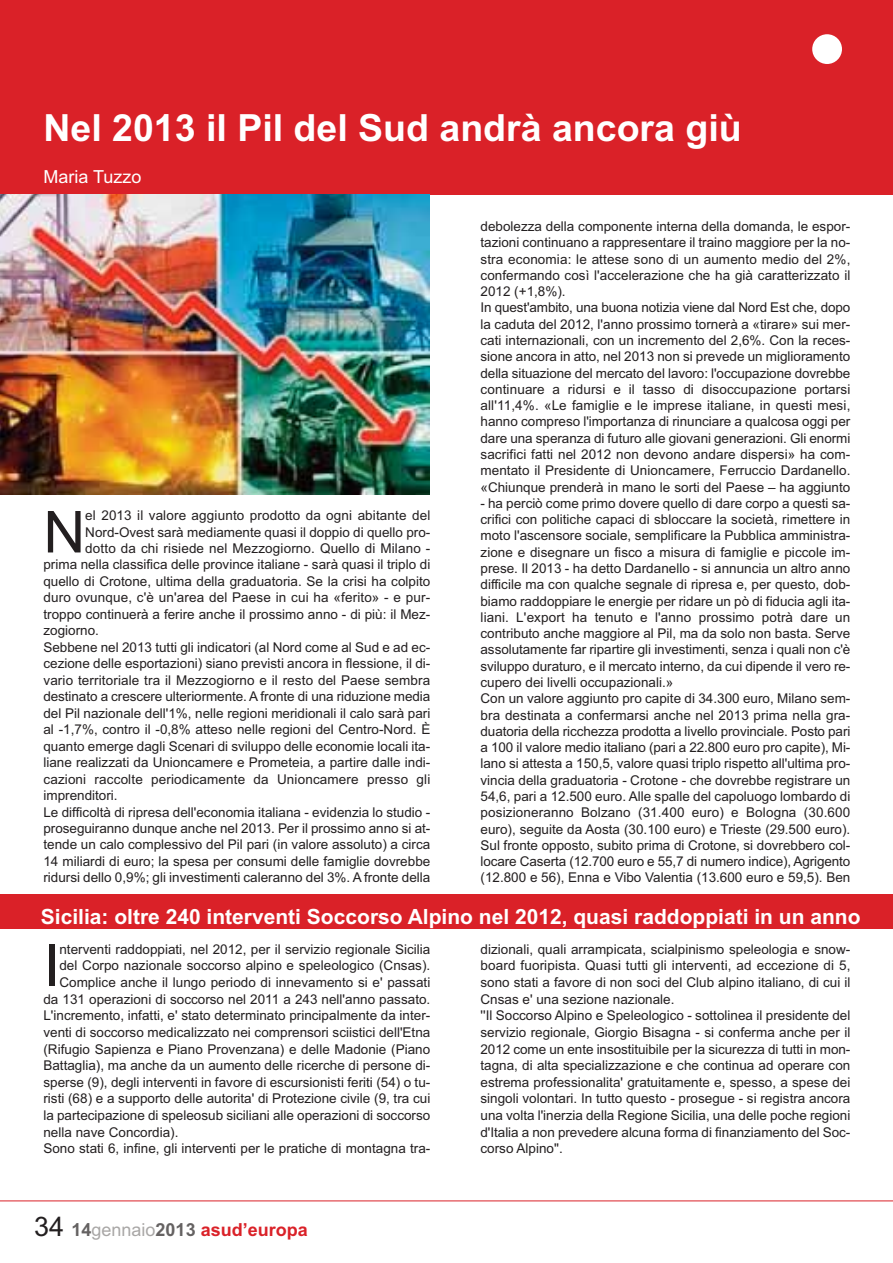
<style>
.page{position:relative;width:893px;height:1263px;background:#fff}
.page>*{position:absolute;margin:0;border:0;box-sizing:border-box;transform-origin:0 0}
.t1{font:57.9px "Arial";color:#231f20}
.t2{font:700 37.5px "Arial";color:#fff}
.t3{font:700 21px "Arial";color:#fff}
.t4{font:700 18px "Arial";color:#da2128}
.t5{font:18px "Arial";color:#fff}
.t6{font:13.5px/16.4px "Arial";color:#231f20}
.s1{font-weight:400;font-size:27px;color:#231f20}
.s2{color:#656262}
.s3{font-weight:400;color:#a9a7a6}
</style>
<div class="page">
<div style="left:0;top:0;width:892px;height:194px;background:#da2128"></div>
<div style="left:812px;top:34px;width:30px;height:30px;background:#fff;border-radius:50%"></div>
<hr style="left:0;top:1201px;width:892px;height:1px;background:#da2128">
<div style="left:0;top:895px;width:892px;height:34px;background:#da2128"></div>
<img style="left:0;top:194px;width:429px;height:300px">
<h2 class="t2" style="left:43px;top:114px;width:699px">Nel 2013 il Pil del Sud andrà ancora giù</h2>
<h3 class="t5" style="left:43px;top:171px;width:99px">Maria Tuzzo</h3>
<p class="t6" style="left:480px;top:219px;width:371px">debolezza della componente interna della domanda, le espor&shy;tazioni continuano a rappresentare il traino maggiore per la no&shy;stra economia: le attese sono di un aumento medio del 2%, confermando così l'accelerazione che ha già caratterizzato il 2012 (+1,8%).<br>In quest'ambito, una buona notizia viene dal Nord Est che, dopo la caduta del 2012, l'anno prossimo tornerà a «tirare» sui mer&shy;cati internazionali, con un incremento del 2,6%. Con la reces&shy;sione ancora in atto, nel 2013 non si prevede un miglioramento della situazione del mercato del lavoro: l'occupazione dovrebbe continuare a ridursi e il tasso di disoccupazione portarsi all'11,4%. «Le famiglie e le imprese italiane, in questi mesi, hanno compreso l'importanza di rinunciare a qualcosa oggi per dare una speranza di futuro alle giovani generazioni. Gli enormi sacrifici fatti nel 2012 non devono andare dispersi» ha com&shy;mentato il Presidente di Unioncamere, Ferruccio Dardanello. «Chiunque prenderà in mano le sorti del Paese – ha aggiunto</p>
<p class="t6" style="left:480px;top:496px;width:371px">- ha perciò come primo dovere quello di dare corpo a questi sa&shy;crifici con politiche capaci di sbloccare la società, rimettere in moto l'ascensore sociale, semplificare la Pubblica amministra&shy;zione e disegnare un fisco a misura di famiglie e piccole im&shy;prese. Il 2013 - ha detto Dardanello - si annuncia un altro anno difficile ma con qualche segnale di ripresa e, per questo, dob&shy;biamo raddoppiare le energie per ridare un pò di fiducia agli ita&shy;liani. L'export ha tenuto e l'anno prossimo potrà dare un contributo anche maggiore al Pil, ma da solo non basta. Serve assolutamente far ripartire gli investimenti, senza i quali non c'è sviluppo duraturo, e il mercato interno, da cui dipende il vero re&shy;cupero dei livelli occupazionali.»<br>Con un valore aggiunto pro capite di 34.300 euro, Milano sem&shy;bra destinata a confermarsi anche nel 2013 prima nella gra&shy;duatoria della ricchezza prodotta a livello provinciale. Posto pari a 100 il valore medio italiano (pari a 22.800 euro pro capite), Mi&shy;lano si attesta a 150,5, valore quasi triplo rispetto all'ultima pro&shy;vincia della graduatoria - Crotone - che dovrebbe registrare un 54,6, pari a 12.500 euro. Alle spalle del capoluogo lombardo di posizioneranno Bolzano (31.400 euro) e Bologna (30.600 euro), seguite da Aosta (30.100 euro) e Trieste (29.500 euro).<br>Sul fronte opposto, subito prima di Crotone, si dovrebbero col&shy;locare Caserta (12.700 euro e 55,7 di numero indice), Agrigento (12.800 e 56), Enna e Vibo Valentia (13.600 euro e 59,5). Ben</p>
<h3 class="t3" style="left:41px;top:909px;width:821px">Sicilia: oltre 240 interventi Soccorso Alpino nel 2012, quasi raddoppiati in un anno</h3>
<h1 class="t1" style="left:43px;top:945px;width:18px">I</h1>
<p class="t6" style="left:59px;top:942px;width:372px">nterventi raddoppiati, nel 2012, per il servizio regionale Sicilia</p>
<h1 class="t1" style="left:43px;top:511px;width:43px">N</h1>
<p class="t6" style="left:85px;top:509px;width:346px">el 2013 il valore aggiunto prodotto da ogni abitante del</p>
<p class="t6" style="left:85px;top:525px;width:346px">Nord-Ovest sarà mediamente quasi il doppio di quello pro-</p>
<p class="t6" style="left:85px;top:541px;width:346px">dotto da chi risiede nel Mezzogiorno. Quello di Milano -</p>
<p class="t6" style="left:43px;top:558px;width:388px">prima nella classifica delle province italiane - sarà quasi il triplo di</p>
<p class="t6" style="left:43px;top:574px;width:388px">quello di Crotone, ultima della graduatoria. Se la crisi ha colpito</p>
<p class="t6" style="left:43px;top:591px;width:388px">duro ovunque, c'è un'area del Paese in cui ha «ferito» - e pur-</p>
<p class="t6" style="left:43px;top:607px;width:388px">troppo continuerà a ferire anche il prossimo anno - di più: il Mez-</p>
<p class="t6" style="left:43px;top:624px;width:57px">zogiorno.</p>
<p class="t6" style="left:43px;top:640px;width:388px">Sebbene nel 2013 tutti gli indicatori (al Nord come al Sud e ad ec-</p>
<p class="t6" style="left:43px;top:657px;width:388px">cezione delle esportazioni) siano previsti ancora in flessione, il di-</p>
<p class="t6" style="left:43px;top:673px;width:388px">vario territoriale tra il Mezzogiorno e il resto del Paese sembra</p>
<p class="t6" style="left:43px;top:690px;width:388px">destinato a crescere ulteriormente. A fronte di una riduzione media</p>
<p class="t6" style="left:43px;top:706px;width:388px">del Pil nazionale dell'1%, nelle regioni meridionali il calo sarà pari</p>
<p class="t6" style="left:43px;top:723px;width:388px">al -1,7%, contro il -0,8% atteso nelle regioni del Centro-Nord. È</p>
<p class="t6" style="left:43px;top:739px;width:388px">quanto emerge dagli Scenari di sviluppo delle economie locali ita-</p>
<p class="t6" style="left:43px;top:756px;width:388px">liane realizzati da Unioncamere e Prometeia, a partire dalle indi-</p>
<p class="t6" style="left:43px;top:772px;width:388px">cazioni raccolte periodicamente da Unioncamere presso gli</p>
<p class="t6" style="left:43px;top:788px;width:76px">imprenditori.</p>
<p class="t6" style="left:43px;top:805px;width:388px">Le difficoltà di ripresa dell'economia italiana - evidenzia lo studio -</p>
<p class="t6" style="left:43px;top:821px;width:388px">proseguiranno dunque anche nel 2013. Per il prossimo anno si at-</p>
<p class="t6" style="left:43px;top:838px;width:388px">tende un calo complessivo del Pil pari (in valore assoluto) a circa</p>
<p class="t6" style="left:43px;top:854px;width:388px">14 miliardi di euro; la spesa per consumi delle famiglie dovrebbe</p>
<p class="t6" style="left:43px;top:871px;width:388px">ridursi dello 0,9%; gli investimenti caleranno del 3%. A fronte della</p>
<p class="t6" style="left:480px;top:942px;width:371px">dizionali, quali arrampicata, scialpinismo speleologia e snow&shy;board fuoripista. Quasi tutti gli interventi, ad eccezione di 5, sono stati a favore di non soci del Club alpino italiano, di cui il Cnsas e' una sezione nazionale.<br>''Il Soccorso Alpino e Speleologico - sottolinea il presidente del servizio regionale, Giorgio Bisagna - si conferma anche per il 2012 come un ente insostituibile per la sicurezza di tutti in mon&shy;tagna, di alta specializzazione e che continua ad operare con estrema professionalita' gratuitamente e, spesso, a spese dei singoli volontari. In tutto questo - prosegue - si registra ancora una volta l'inerzia della Regione Sicilia, una delle poche regioni d'Italia a non prevedere alcuna forma di finanziamento del Soc&shy;corso Alpino''.</p>
<p class="t6" style="left:59px;top:959px;width:372px">del Corpo nazionale soccorso alpino e speleologico (Cnsas).</p>
<p class="t6" style="left:59px;top:975px;width:372px">Complice anche il lungo periodo di innevamento si e' passati</p>
<p class="t6" style="left:43px;top:992px;width:388px">da 131 operazioni di soccorso nel 2011 a 243 nell'anno passato.</p>
<p class="t6" style="left:43px;top:1009px;width:388px">L'incremento, infatti, e' stato determinato principalmente da inter-</p>
<p class="t6" style="left:43px;top:1025px;width:388px">venti di soccorso medicalizzato nei comprensori sciistici dell'Etna</p>
<p class="t6" style="left:43px;top:1042px;width:388px">(Rifugio Sapienza e Piano Provenzana) e delle Madonie (Piano</p>
<p class="t6" style="left:43px;top:1059px;width:388px">Battaglia), ma anche da un aumento delle ricerche di persone di-</p>
<p class="t6" style="left:43px;top:1075px;width:388px">sperse (9), degli interventi in favore di escursionisti feriti (54) o tu-</p>
<p class="t6" style="left:43px;top:1092px;width:388px">risti (68) e a supporto delle autorita' di Protezione civile (9, tra cui</p>
<p class="t6" style="left:43px;top:1109px;width:388px">la partecipazione di speleosub siciliani alle operazioni di soccorso</p>
<p class="t6" style="left:43px;top:1125px;width:136px">nella nave Concordia).</p>
<p class="t6" style="left:43px;top:1142px;width:388px">Sono stati 6, infine, gli interventi per le pratiche di montagna tra-</p>
<h3 class="t4" style="left:34px;top:1223px;width:275px"><span class="s1">34</span> <span class="s2">14</span><span class="s3">gennaio</span><span class="s2">2013</span> asud’europa</h3>
</div>
